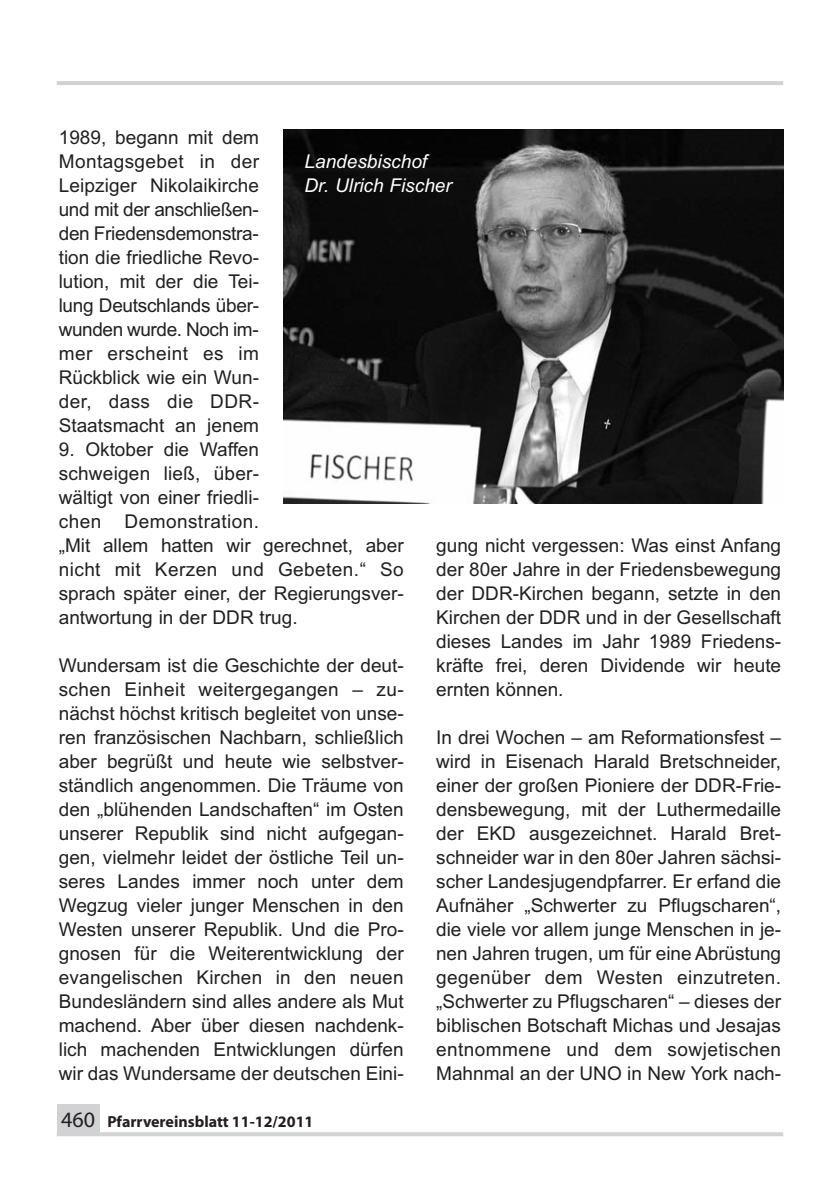
<style>
.page{position:relative;width:840px;height:1191px;background:#fff}
.page>*{position:absolute;margin:0;border:0;box-sizing:border-box;transform-origin:0 0}
.t1{font:19px/24px "Arial";color:#231f20;text-align:justify}
.t2{font:italic 19px/24px "Arial";color:#fff}
.t3{font:700 16px "Myriad";color:#231f20}
.s1{font-weight:400;font-size:22px}
</style>
<div class="page">
<hr style="left:57px;top:81px;width:725px;height:4px;background:#d1d2d4">
<div style="left:57px;top:1104px;width:42px;height:30px;background:#d1d2d4"></div>
<hr style="left:57px;top:1132px;width:725px;height:4px;background:#d1d2d4">
<img style="left:283px;top:130px;width:499px;height:373px">
<p class="t1" style="left:59px;top:127px;width:202px">1989, begann mit dem Montagsgebet in der Leip ziger Nikolaikirche und mit der anschlie ßen - den Friedensde mons tra - tion die friedliche Revo&shy;lution, mit der die Tei&shy;lung Deutschlands über - wunden wurde. Noch im - mer erscheint es im Rückblick wie ein Wun&shy;der, dass die DDR-Staats macht an jenem</p>
<p class="t1" style="left:59px;top:439px;width:346px;text-align:left">9. Oktober die Waffen<br>schweigen ließ, über -<br>wäl tigt von einer friedli-<br>chen Demonstration.<br>„Mit allem hatten wir gerechnet, aber nicht mit Kerzen und Gebeten.“ So sprach später einer, der Regierungsver&shy;antwortung in der DDR trug.</p>
<p class="t1" style="left:59px;top:655px;width:346px">Wundersam ist die Geschichte der deut&shy;schen Einheit weitergegangen – zu - nächst höchst kritisch begleitet von unse&shy;ren französischen Nachbarn, schließlich aber begrüßt und heute wie selbstver&shy;ständlich angenommen. Die Träume von den „blühenden Landschaften“ im Osten unserer Republik sind nicht aufgegan&shy;gen, vielmehr leidet der östliche Teil un&shy;seres Landes immer noch unter dem Wegzug vieler junger Menschen in den Westen unserer Republik. Und die Pro&shy;gnosen für die Weiterentwicklung der evangelischen Kirchen in den neuen Bundesländern sind alles andere als Mut machend. Aber über diesen nachdenk&shy;lich machenden Entwicklungen dürfen wir das Wundersame der deutschen Eini-</p>
<p class="t3" style="left:61px;top:1115px;width:254px"><span class="s1">460</span> Pfarrvereinsblatt 11-12/2011</p>
<p class="t2" style="left:304px;top:151px;width:149px">Landesbischof<br>Dr. Ulrich Fischer</p>
<p class="t1" style="left:436px;top:535px;width:346px">gung nicht vergessen: Was einst Anfang der 80er Jahre in der Friedensbewegung der DDR-Kirchen begann, setzte in den Kirchen der DDR und in der Gesellschaft dieses Landes im Jahr 1989 Friedens&shy;kräfte frei, deren Dividende wir heute ernten können.</p>
<p class="t1" style="left:436px;top:727px;width:346px">In drei Wochen – am Reformationsfest – wird in Eisenach Harald Bretschneider, einer der großen Pioniere der DDR-Frie&shy;densbewegung, mit der Luthermedaille der EKD ausgezeichnet. Harald Bret&shy;schneider war in den 80er Jahren sächsi&shy;scher Landesjugendpfarrer. Er erfand die Aufnäher „Schwerter zu Pflugscharen“, die viele vor allem junge Menschen in je&shy;nen Jahren trugen, um für eine Abrüs tung gegenüber dem Westen einzutreten. „Schwer ter zu Pflugscharen“ – dieses der biblischen Botschaft Michas und Jesajas entnommene und dem sowjetischen Mahn mal an der UNO in New York nach-</p>
</div>
